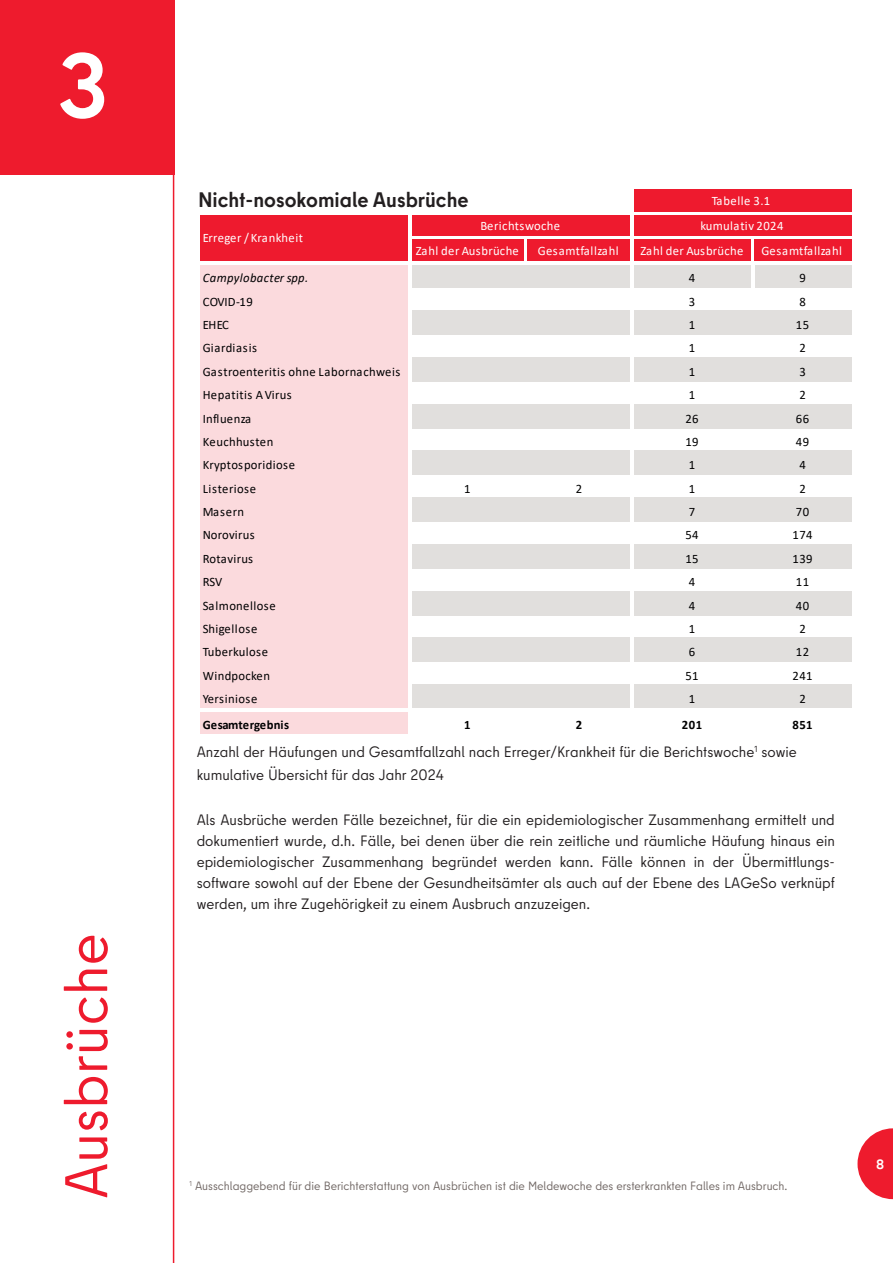
<style>
.page{position:relative;width:893px;height:1263px;background:#fff}
.page>*{position:absolute;margin:0;border:0;box-sizing:border-box;transform-origin:0 0}
.t1{font:700 90px "Berlin Type";color:#fff}
.t2{font:60px "Berlin Type";color:#ee1b2d}
.t3{font:700 21px "Berlin Type";color:#231f20}
.t4{font:15px/21px "Berlin Type";color:#231f20}
.t5{font:700 13.5px "Berlin Type";color:#fff}
.t6{font:12.9px "Calibri";letter-spacing:.02em;color:#000001}
.t7{font:12.9px "Calibri";letter-spacing:.02em;color:#fff}
.t8{font:12.9px "Calibri";letter-spacing:.045em;color:#000001}
.t9{font:12.9px "Calibri";letter-spacing:.045em;color:#fff}
.t10{font:700 12.9px "Calibri";letter-spacing:.01em;color:#000001}
.t11{font:italic 12.9px "Calibri";letter-spacing:.03em;color:#000001}
.t12{font:12.9px "Calibri";letter-spacing:.04em;color:#fff}
.t13{font:12px "Berlin Type";color:#716865}
</style>
<div class="page">
<svg style="left:858px;top:1128px;width:35px;height:71px"></svg>
<div style="left:0;top:0;width:174px;height:174px;background:#ee1b2d"></div>
<hr style="left:173px;top:0;width:1px;height:1263px;background:#ee1b2d">
<div style="left:631px;top:190px;width:220px;height:24px;background:#ee1a2e"></div>
<div style="left:201px;top:213px;width:650px;height:50px;background:#ee1a2e"></div>
<div style="left:201px;top:262px;width:209px;height:26px;background:#fbdadd"></div>
<div style="left:409px;top:262px;width:442px;height:26px;background:#e1dfdd"></div>
<div style="left:201px;top:287px;width:209px;height:24px;background:#fbdadd"></div>
<div style="left:201px;top:310px;width:209px;height:25px;background:#fbdadd"></div>
<div style="left:409px;top:310px;width:442px;height:25px;background:#e1dfdd"></div>
<div style="left:201px;top:334px;width:209px;height:24px;background:#fbdadd"></div>
<div style="left:201px;top:357px;width:209px;height:25px;background:#fbdadd"></div>
<div style="left:409px;top:357px;width:442px;height:25px;background:#e1dfdd"></div>
<div style="left:201px;top:380px;width:209px;height:25px;background:#fbdadd"></div>
<div style="left:201px;top:404px;width:209px;height:24px;background:#fbdadd"></div>
<div style="left:409px;top:404px;width:442px;height:24px;background:#e1dfdd"></div>
<div style="left:201px;top:427px;width:209px;height:25px;background:#fbdadd"></div>
<div style="left:201px;top:451px;width:209px;height:24px;background:#fbdadd"></div>
<div style="left:409px;top:451px;width:442px;height:24px;background:#e1dfdd"></div>
<div style="left:201px;top:474px;width:209px;height:25px;background:#fbdadd"></div>
<div style="left:201px;top:497px;width:209px;height:25px;background:#fbdadd"></div>
<div style="left:409px;top:497px;width:442px;height:25px;background:#e1dfdd"></div>
<div style="left:201px;top:521px;width:209px;height:24px;background:#fbdadd"></div>
<div style="left:201px;top:544px;width:209px;height:25px;background:#fbdadd"></div>
<div style="left:409px;top:544px;width:442px;height:25px;background:#e1dfdd"></div>
<div style="left:201px;top:567px;width:209px;height:25px;background:#fbdadd"></div>
<div style="left:201px;top:591px;width:209px;height:24px;background:#fbdadd"></div>
<div style="left:409px;top:591px;width:442px;height:24px;background:#e1dfdd"></div>
<div style="left:201px;top:614px;width:209px;height:25px;background:#fbdadd"></div>
<div style="left:201px;top:638px;width:209px;height:24px;background:#fbdadd"></div>
<div style="left:409px;top:638px;width:442px;height:24px;background:#e1dfdd"></div>
<div style="left:201px;top:661px;width:209px;height:25px;background:#fbdadd"></div>
<div style="left:201px;top:684px;width:209px;height:26px;background:#fbdadd"></div>
<div style="left:409px;top:684px;width:442px;height:26px;background:#e1dfdd"></div>
<div style="left:201px;top:709px;width:209px;height:25px;background:#fbdadd"></div>
<hr style="left:199px;top:212px;width:209px;height:2px;background:#fff">
<hr style="left:411px;top:212px;width:219px;height:2px;background:#fff">
<hr style="left:411px;top:237px;width:219px;height:2px;background:#fff">
<hr style="left:751px;top:239px;width:2px;height:22px;background:#fff">
<hr style="left:630px;top:189px;width:4px;height:545px;background:#fff">
<hr style="left:408px;top:212px;width:3px;height:522px;background:#fff">
<hr style="left:524px;top:239px;width:2px;height:22px;background:#fff">
<hr style="left:751px;top:265px;width:3px;height:23px;background:#fff">
<hr style="left:634px;top:212px;width:217px;height:2px;background:#fff">
<hr style="left:634px;top:237px;width:217px;height:2px;background:#fff">
<hr style="left:199px;top:261px;width:652px;height:4px;background:#fff">
<hr style="left:199px;top:708px;width:652px;height:3px;background:#fff">
<h1 class="t1" style="left:58px;top:54px;width:52px">3</h1>
<h2 class="t2" style="left:65px;top:1199px;width:267px;rotate:-90deg">Ausbrüche</h2>
<h3 class="t3" style="left:198px;top:192px;width:272px">Nicht-nosokomiale Ausbrüche</h3>
<p class="t9" style="left:712px;top:195px;width:60px">Tabelle 3.1</p>
<p class="t7" style="left:480px;top:220px;width:81px">Berichtswoche</p>
<p class="t12" style="left:700px;top:220px;width:85px">kumulativ 2024</p>
<p class="t7" style="left:203px;top:233px;width:102px">Erreger / Krankheit</p>
<p class="t7" style="left:416px;top:246px;width:104px">Zahl der Ausbrüche</p>
<p class="t9" style="left:538px;top:246px;width:82px">Gesamtfallzahl</p>
<p class="t7" style="left:640px;top:246px;width:104px">Zahl der Ausbrüche</p>
<p class="t9" style="left:761px;top:246px;width:82px">Gesamtfallzahl</p>
<p class="t11" style="left:203px;top:273px;width:107px">Campylobacter spp.</p>
<p class="t6" style="left:689px;top:273px;width:8px">4</p>
<p class="t6" style="left:799px;top:273px;width:8px">9</p>
<p class="t6" style="left:203px;top:296px;width:51px">COVID-19</p>
<p class="t6" style="left:689px;top:296px;width:8px">3</p>
<p class="t6" style="left:799px;top:296px;width:8px">8</p>
<p class="t6" style="left:203px;top:319px;width:28px">EHEC</p>
<p class="t6" style="left:689px;top:319px;width:8px">1</p>
<p class="t6" style="left:796px;top:319px;width:15px">15</p>
<p class="t8" style="left:203px;top:343px;width:56px">Giardiasis</p>
<p class="t6" style="left:689px;top:343px;width:8px">1</p>
<p class="t6" style="left:799px;top:343px;width:8px">2</p>
<p class="t6" style="left:203px;top:366px;width:199px">Gastroenteritis ohne Labornachweis</p>
<p class="t6" style="left:689px;top:366px;width:8px">1</p>
<p class="t6" style="left:799px;top:366px;width:8px">3</p>
<p class="t6" style="left:203px;top:389px;width:90px">Hepatitis A Virus</p>
<p class="t6" style="left:689px;top:389px;width:8px">1</p>
<p class="t6" style="left:799px;top:389px;width:8px">2</p>
<p class="t6" style="left:203px;top:413px;width:50px">Influenza</p>
<p class="t6" style="left:685px;top:413px;width:15px">26</p>
<p class="t6" style="left:796px;top:413px;width:15px">66</p>
<p class="t6" style="left:203px;top:436px;width:72px">Keuchhusten</p>
<p class="t6" style="left:685px;top:436px;width:15px">19</p>
<p class="t6" style="left:796px;top:436px;width:15px">49</p>
<p class="t6" style="left:203px;top:460px;width:94px">Kryptosporidiose</p>
<p class="t6" style="left:689px;top:460px;width:8px">1</p>
<p class="t6" style="left:799px;top:460px;width:8px">4</p>
<p class="t8" style="left:203px;top:483px;width:55px">Listeriose</p>
<p class="t6" style="left:464px;top:483px;width:8px">1</p>
<p class="t6" style="left:576px;top:483px;width:8px">2</p>
<p class="t6" style="left:689px;top:483px;width:8px">1</p>
<p class="t6" style="left:799px;top:483px;width:8px">2</p>
<p class="t6" style="left:203px;top:506px;width:43px">Masern</p>
<p class="t6" style="left:689px;top:506px;width:8px">7</p>
<p class="t6" style="left:796px;top:506px;width:15px">70</p>
<p class="t6" style="left:203px;top:530px;width:53px">Norovirus</p>
<p class="t6" style="left:685px;top:530px;width:15px">54</p>
<p class="t6" style="left:792px;top:530px;width:22px">174</p>
<p class="t6" style="left:203px;top:553px;width:52px">Rotavirus</p>
<p class="t6" style="left:685px;top:553px;width:15px">15</p>
<p class="t6" style="left:792px;top:553px;width:22px">139</p>
<p class="t6" style="left:203px;top:577px;width:21px">RSV</p>
<p class="t6" style="left:689px;top:577px;width:8px">4</p>
<p class="t6" style="left:796px;top:577px;width:15px">11</p>
<p class="t8" style="left:203px;top:600px;width:75px">Salmonellose</p>
<p class="t6" style="left:689px;top:600px;width:8px">4</p>
<p class="t6" style="left:796px;top:600px;width:15px">40</p>
<p class="t8" style="left:203px;top:623px;width:56px">Shigellose</p>
<p class="t6" style="left:689px;top:623px;width:8px">1</p>
<p class="t6" style="left:799px;top:623px;width:8px">2</p>
<p class="t6" style="left:203px;top:647px;width:67px">Tuberkulose</p>
<p class="t6" style="left:689px;top:647px;width:8px">6</p>
<p class="t6" style="left:796px;top:647px;width:15px">12</p>
<p class="t6" style="left:203px;top:670px;width:69px">Windpocken</p>
<p class="t6" style="left:685px;top:670px;width:15px">51</p>
<p class="t6" style="left:792px;top:670px;width:22px">241</p>
<p class="t8" style="left:203px;top:693px;width:56px">Yersiniose</p>
<p class="t6" style="left:689px;top:693px;width:8px">1</p>
<p class="t6" style="left:799px;top:693px;width:8px">2</p>
<p class="t10" style="left:203px;top:719px;width:88px">Gesamtergebnis</p>
<p class="t10" style="left:464px;top:719px;width:8px">1</p>
<p class="t10" style="left:576px;top:719px;width:8px">2</p>
<p class="t10" style="left:682px;top:719px;width:22px">201</p>
<p class="t10" style="left:792px;top:719px;width:22px">851</p>
<p class="t4" style="left:197px;top:743px;width:601px;line-height:22.5px">Anzahl der Häufungen und Gesamtfallzahl nach Erreger/Krankheit für die Berichtswoche<sup>1</sup> sowie kumulative Übersicht für das Jahr 2024</p>
<p class="t4" style="left:197px;top:811px;width:640px;text-align:justify">Als Ausbrüche werden Fälle bezeichnet, für die ein epidemiologischer Zusammenhang ermittelt und dokumentiert wurde, d.h. Fälle, bei denen über die rein zeitliche und räumliche Häufung hinaus ein epidemiologischer Zusammenhang begründet werden kann. Fälle können in der Übermittlungs&shy;software sowohl auf der Ebene der Gesundheitsämter als auch auf der Ebene des LAGeSo verknüpf werden, um ihre Zugehörigkeit zu einem Ausbruch anzuzeigen.</p>
<p class="t13" style="left:190px;top:1182px;width:599px"><sup>1</sup> Ausschlaggebend für die Berichterstattung von Ausbrüchen ist die Meldewoche des ersterkrankten Falles im Ausbruch.</p>
<p class="t5" style="left:876px;top:1159px;width:10px">8</p>
</div>
